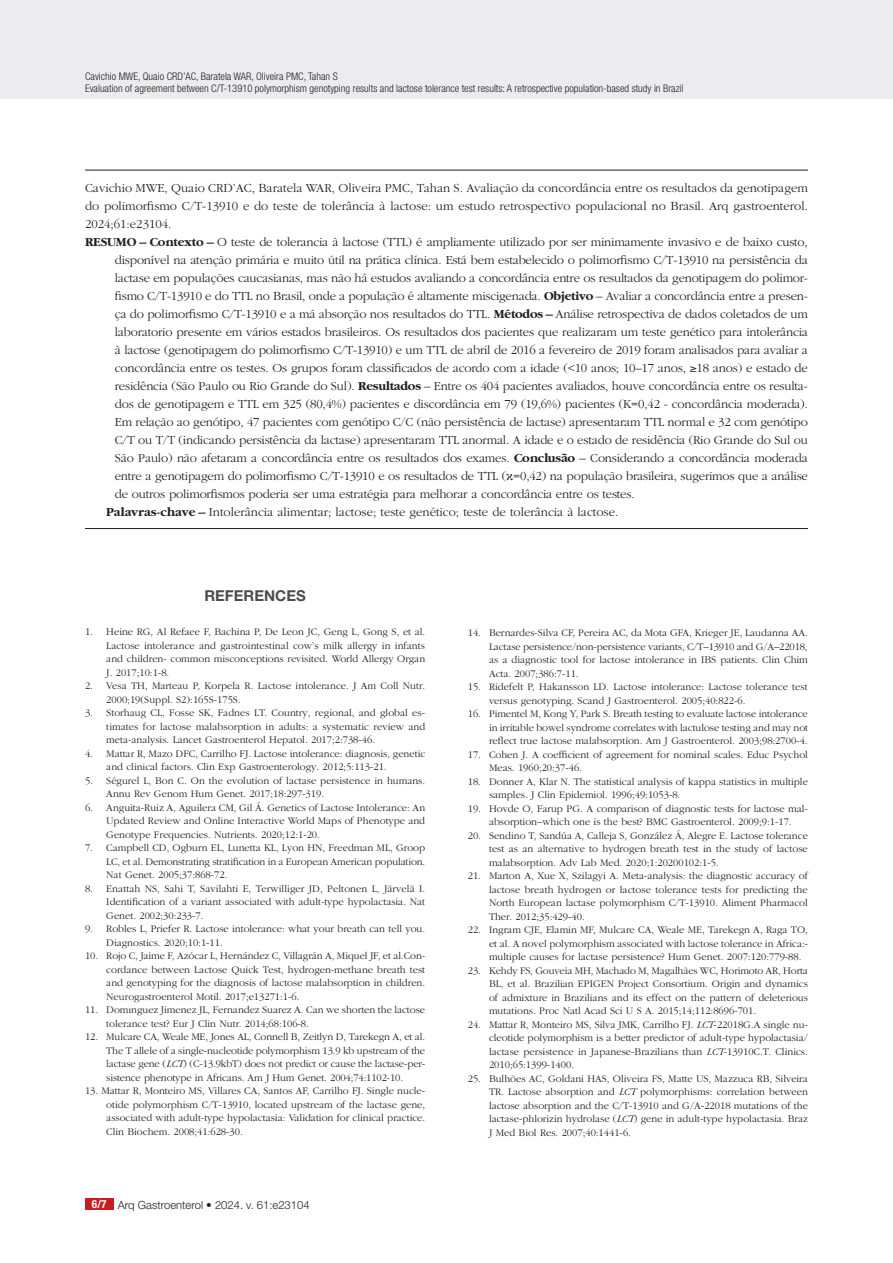
<style>
.page{position:relative;width:893px;height:1263px;background:#fff}
.page>*{position:absolute;margin:0;border:0;box-sizing:border-box;transform-origin:0 0}
.Intertitulo{font:700 15px "Helvetica Neue LT Pro";color:#4b4c4d}
.Abst_Port{font:300 12.75px/18px "Garamond";letter-spacing:-.015em;color:#231f20;text-align:justify}
.Abst_Cima{font:300 12.75px/18px "Garamond";color:#231f20;text-align:justify}
.Abst_Fim{font:300 12.75px "Garamond";color:#231f20}
.t1{font:300 11.25px "Helvetica Neue LT Pro";color:#231f20}
.Body_Ref{font:300 10.5px/13.5px "Garamond";color:#231f20;text-align:justify}
.t2{font:300 condensed 10.5px/12px "Helvetica Neue LT Pro";color:#231f20}
.s1{font-weight:700}
.s2{font-family:"Times";font-weight:400}
.s3{font-style:italic}
.s4{font-weight:700;font-stretch:condensed;color:#fff}
</style>
<div class="page">
<div style="left:85px;top:1198px;width:29px;height:12px;background:#c61c22"></div>
<div style="left:0;top:0;width:893px;height:99px;background:#ececee"></div>
<hr style="left:85px;top:170px;width:723px;height:1px;background:#231f20">
<hr style="left:85px;top:528px;width:723px;height:1px;background:#231f20">
<p class="t2" style="left:85px;top:70px;width:600px">Cavichio MWE, Quaio CRD’AC, Baratela WAR, Oliveira PMC, Tahan S<br>Evaluation of agreement between C/T-13910 polymorphism genotyping results and lactose tolerance test results: A retrospective population-based study in Brazil</p>
<p class="Abst_Cima" style="left:85px;top:179px;width:724px">Cavichio MWE, Quaio CRD’AC, Baratela WAR, Oliveira PMC, Tahan S. Avaliação da concordância entre os resultados da genotipagem do polimorfismo C/T-13910 e do teste de tolerância à lactose: um estudo retrospectivo populacional no Brasil. Arq gastroenterol.<br>2024;61:e23104.</p>
<p class="Abst_Port" style="left:115px;top:233px;width:695px;text-indent:-30px"><span class="s1">RESUMO – Contexto –</span> O teste de tolerancia à lactose (TTL) é ampliamente utilizado por ser minimamente invasivo e de baixo custo, disponível na atenção primária e muito útil na prática clínica. Está bem estabelecido o polimorfismo C/T-13910 na persistência da lactase em populações caucasianas, mas não há estudos avaliando a concordância entre os resultados da genotipagem do polimor&shy;fismo C/T-13910 e do TTL no Brasil, onde a população é altamente miscigenada. <span class="s1">Objetivo</span> – Avaliar a concordância entre a presen&shy;ça do polimorfismo C/T-13910 e a má absorção nos resultados do TTL. <span class="s1">Métodos –</span> Análise retrospectiva de dados coletados de um laboratorio presente em vários estados brasileiros. Os resultados dos pacientes que realizaram um teste genético para intolerância à lactose (genotipagem do polimorfismo C/T-13910) e um TTL de abril de 2016 a fevereiro de 2019 foram analisados para avaliar a concordância entre os testes. Os grupos foram classificados de acordo com a idade (&lt;10 anos; 10–17 anos, ≥18 anos) e estado de residência (São Paulo ou Rio Grande do Sul). <span class="s1">Resultados</span> – Entre os 404 pacientes avaliados, houve concordância entre os resulta&shy;dos de genotipagem e TTL em 325 (80,4%) pacientes e discordância em 79 (19,6%) pacientes (K=0,42 - concordância moderada).<br>Em relação ao genótipo, 47 pacientes com genótipo C/C (não persistência de lactase) apresentaram TTL normal e 32 com genótipo C/T ou T/T (indicando persistência da lactase) apresentaram TTL anormal. A idade e o estado de residência (Rio Grande do Sul ou São Paulo) não afetaram a concordância entre os resultados dos exames. <span class="s1">Conclusão</span> – Considerando a concordância moderada entre a genotipagem do polimorfismo C/T-13910 e os resultados de TTL (<span class="s2">κ</span>=0,42) na população brasileira, sugerimos que a análise de outros polimorfismos poderia ser uma estratégia para melhorar a concordância entre os testes.</p>
<p class="Abst_Fim" style="left:106px;top:505px;width:514px"><span class="s1">Palavras-chave –</span> Intolerância alimentar; lactose; teste genético; teste de tolerância à lactose.</p>
<p class="Intertitulo" style="left:204px;top:586px;width:103px">REFERENCES</p>
<p class="Body_Ref" style="left:106px;top:625px;width:320px;text-indent:-21px">1. Heine RG, Al Refaee F, Bachina P, De Leon JC, Geng L, Gong S, et al.<br>Lactose intolerance and gastrointestinal cow’s milk allergy in infants and children- common misconceptions revisited. World Allergy Organ J. 2017;10:1-8.</p>
<p class="Body_Ref" style="left:106px;top:679px;width:320px;text-indent:-21px">2. Vesa TH, Marteau P, Korpela R. Lactose intolerance. J Am Coll Nutr.<br>2000;19(Suppl. S2):165S-175S.</p>
<p class="Body_Ref" style="left:106px;top:706px;width:321px;text-indent:-21px">3. Storhaug CL, Fosse SK, Fadnes LT. Country, regional, and global es&shy;timates for lactose malabsorption in adults: a systematic review and meta-analysis. Lancet Gastroenterol Hepatol. 2017;2:738-46.</p>
<p class="Body_Ref" style="left:106px;top:747px;width:320px;text-indent:-21px">4. Mattar R, Mazo DFC, Carrilho FJ. Lactose intolerance: diagnosis, genetic and clinical factors. Clin Exp Gastroenterology. 2012;5:113-21.</p>
<p class="Body_Ref" style="left:106px;top:774px;width:320px;text-indent:-21px">5. Ségurel L, Bon C. On the evolution of lactase persistence in humans.<br>Annu Rev Genom Hum Genet. 2017;18:297-319.</p>
<p class="Body_Ref" style="left:106px;top:801px;width:320px;text-indent:-21px">6. Anguita-Ruiz A, Aguilera CM, Gil Á. Genetics of Lactose Intolerance: An Updated Review and Online Interactive World Maps of Phenotype and Genotype Frequencies. Nutrients. 2020;12:1-20.</p>
<p class="Body_Ref" style="left:106px;top:841px;width:320px;text-indent:-21px">7. Campbell CD, Ogburn EL, Lunetta KL, Lyon HN, Freedman ML, Groop LC, et al. Demonstrating stratification in a European American population.<br>Nat Genet. 2005;37:868-72.</p>
<p class="Body_Ref" style="left:106px;top:882px;width:320px;text-indent:-21px">8. Enattah NS, Sahi T, Savilahti E, Terwilliger JD, Peltonen L, Järvelä I.<br>Identification of a variant associated with adult-type hypolactasia. Nat Genet. 2002;30:233-7.</p>
<p class="Body_Ref" style="left:106px;top:922px;width:320px;text-indent:-21px">9. Robles L, Priefer R. Lactose intolerance: what your breath can tell you.<br>Diagnostics. 2020;10:1-11.</p>
<p class="Body_Ref" style="left:106px;top:949px;width:320px;text-indent:-21px">10. Rojo C, Jaime F, Azócar L, Hernández C, Villagrán A, Miquel JF, et al.Con&shy;cordance between Lactose Quick Test, hydrogen-methane breath test and genotyping for the diagnosis of lactose malabsorption in children.<br>Neurogastroenterol Motil. 2017;e13271:1-6.</p>
<p class="Body_Ref" style="left:106px;top:1003px;width:320px;text-indent:-21px">11. Domınguez Jimenez JL, Fernandez Suarez A. Can we shorten the lactose tolerance test? Eur J Clin Nutr. 2014;68:106-8.</p>
<p class="Body_Ref" style="left:106px;top:1030px;width:320px;text-indent:-21px">12. Mulcare CA, Weale ME, Jones AL, Connell B, Zeitlyn D, Tarekegn A, et al.<br>The T allele of a single-nucleotide polymorphism 13.9 kb upstream of the lactase gene (<span class="s3">LCT</span>) (C-13.9kbT) does not predict or cause the lactase-per&shy;sistence phenotype in Africans. Am J Hum Genet. 2004;74:1102-10.</p>
<p class="Body_Ref" style="left:106px;top:1084px;width:320px;text-indent:-21px">13. Mattar R, Monteiro MS, Villares CA, Santos AF, Carrilho FJ. Single nucle&shy;otide polymorphism C/T-13910, located upstream of the lactase gene, associated with adult-type hypolactasia: Validation for clinical practice.<br>Clin Biochem. 2008;41:628-30.</p>
<p class="t1" style="left:92px;top:1198px;width:219px"><span class="s4">6/7</span> Arq Gastroenterol • 2024. v. 61:e23104</p>
<p class="Body_Ref" style="left:489px;top:626px;width:320px;text-indent:-21px">14. Bernardes-Silva CF, Pereira AC, da Mota GFA, Krieger JE, Laudanna AA.<br>Lactase persistence/non-persistence variants, C/T–13910 and G/A–22018, as a diagnostic tool for lactose intolerance in IBS patients. Clin Chim Acta. 2007;386:7-11.</p>
<p class="Body_Ref" style="left:489px;top:680px;width:320px;text-indent:-21px">15. Ridefelt P, Hakansson LD. Lactose intolerance: Lactose tolerance test versus genotyping. Scand J Gastroenterol. 2005;40:822-6.</p>
<p class="Body_Ref" style="left:489px;top:707px;width:321px;text-indent:-21px">16. Pimentel M, Kong Y, Park S. Breath testing to evaluate lactose intolerance in irritable bowel syndrome correlates with lactulose testing and may not reflect true lactose malabsorption. Am J Gastroenterol. 2003;98:2700-4.</p>
<p class="Body_Ref" style="left:489px;top:747px;width:320px;text-indent:-21px">17. Cohen J. A coefficient of agreement for nominal scales. Educ Psychol<br>Meas. 1960;20:37-46.</p>
<p class="Body_Ref" style="left:489px;top:774px;width:320px;text-indent:-21px">18. Donner A, Klar N. The statistical analysis of kappa statistics in multiple samples. J Clin Epidemiol. 1996;49:1053-8.</p>
<p class="Body_Ref" style="left:468px;top:801px;width:342px;text-align:center">19. Hovde O, Farup PG. A comparison of diagnostic tests for lactose mal&shy;absorption–which one is the best? BMC Gastroenterol. 2009;9:1-17.</p>
<p class="Body_Ref" style="left:489px;top:828px;width:320px;text-indent:-21px">20. Sendino T, Sandúa A, Calleja S, González Á, Alegre E. Lactose tolerance test as an alternative to hydrogen breath test in the study of lactose malabsorption. Adv Lab Med. 2020;1:20200102:1-5.</p>
<p class="Body_Ref" style="left:489px;top:869px;width:320px;text-indent:-21px">21. Marton A, Xue X, Szilagyi A. Meta-analysis: the diagnostic accuracy of lactose breath hydrogen or lactose tolerance tests for predicting the North European lactase polymorphism C/T-13910. Aliment Pharmacol Ther. 2012;35:429-40.</p>
<p class="Body_Ref" style="left:489px;top:923px;width:320px;text-indent:-21px">22. Ingram CJE, Elamin MF, Mulcare CA, Weale ME, Tarekegn A, Raga TO, et al. A novel polymorphism associated with lactose tolerance in Africa:- multiple causes for lactase persistence? Hum Genet. 2007:120:779-88.</p>
<p class="Body_Ref" style="left:489px;top:963px;width:320px;text-indent:-21px">23. Kehdy FS, Gouveia MH, Machado M, Magalhães WC, Horimoto AR, Horta BL, et al. Brazilian EPIGEN Project Consortium. Origin and dynamics of admixture in Brazilians and its effect on the pattern of deleterious mutations. Proc Natl Acad Sci U S A. 2015;14;112:8696-701.</p>
<p class="Body_Ref" style="left:489px;top:1017px;width:320px;text-indent:-21px">24. Mattar R, Monteiro MS, Silva JMK, Carrilho FJ. <span class="s3">LCT</span>-22018G.A single nu&shy;cleotide polymorphism is a better predictor of adult-type hypolactasia/ lactase persistence in Japanese-Brazilians than <span class="s3">LCT</span>-13910C.T. Clinics.<br>2010;65:1399-1400.</p>
<p class="Body_Ref" style="left:489px;top:1071px;width:320px;text-indent:-21px">25. Bulhões AC, Goldani HAS, Oliveira FS, Matte US, Mazzuca RB, Silveira TR. Lactose absorption and <span class="s3">LCT</span> polymorphisms: correlation between lactose absorption and the C/T-13910 and G/A-22018 mutations of the lactase-phlorizin hydrolase (<span class="s3">LCT</span>) gene in adult-type hypolactasia. Braz J Med Biol Res. 2007;40:1441-6.</p>
</div>
